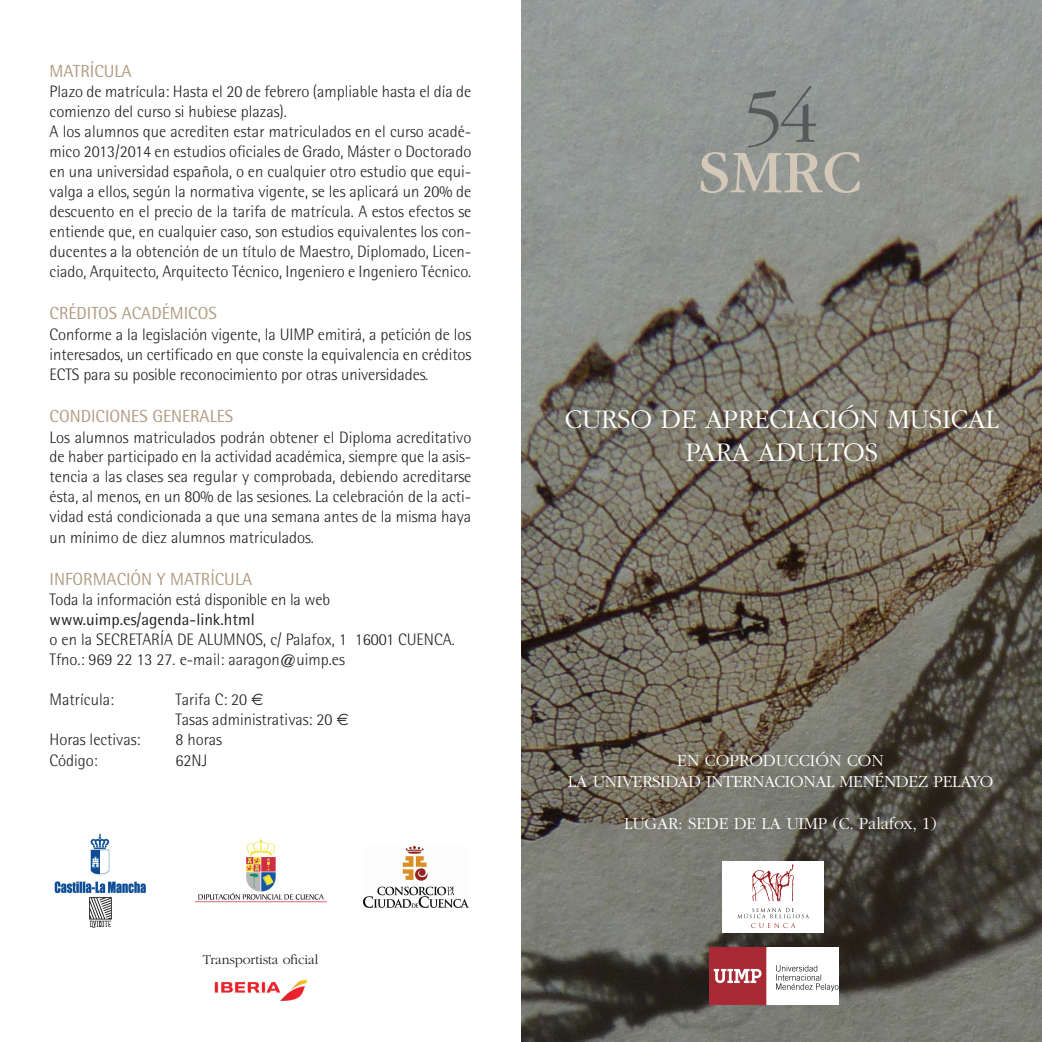
<style>
.page{position:relative;width:1042px;height:1042px;background:#fff}
.page>*{position:absolute;margin:0;border:0;box-sizing:border-box;transform-origin:0 0}
.t1{font:300 78.05px "ITC Garamond Std";color:#57585a}
.t2{font:63px "ITC Garamond Std";color:#d3c7b8}
.t3{font:300 28px/33.6px "ITC Garamond Std";letter-spacing:-.01em;color:#fff;text-align:center}
.t4{font:300 17.5px/21px "ITC Garamond Std";letter-spacing:-.02em;color:#fff;text-align:center}
.t5{font:17.5px "Rotis Semi Sans";color:#b19d83}
.t6{font:300 16.62px/19.9px "Rotis Semi Sans";color:#231f20}
.t7{font:16.62px "Rotis Semi Sans";color:#231f20}
.t8{font:300 14px "ITC Garamond Std";letter-spacing:-.01em;color:#231f20}
</style>
<div class="page">
<img style="left:521px;top:0;width:521px;height:1042px">
<img style="left:54px;top:833px;width:92px;height:95px">
<img style="left:195px;top:838px;width:132px;height:65px">
<img style="left:364px;top:847px;width:105px;height:61px">
<div style="left:722px;top:862px;width:102px;height:71px;background:#fff"></div>
<img style="left:737px;top:864px;width:72px;height:65px">
<img style="left:709px;top:948px;width:129px;height:56px">
<img style="left:214px;top:979px;width:94px;height:22px">
<p class="t5" style="left:50px;top:64px;width:84px">MATRÍCULA</p>
<p class="t6" style="left:50px;top:83px;width:423px">Plazo de matrícula: Hasta el 20 de febrero (ampliable hasta el día de comienzo del curso si hubiese plazas).<br>A los alumnos que acrediten estar matriculados en el curso acadé&shy;mico 2013/2014 en estudios oficiales de Grado, Máster o Doctorado en una universidad española, o en cualquier otro estudio que equi&shy;valga a ellos, según la normativa vigente, se les aplicará un 20% de descuento en el precio de la tarifa de matrícula. A estos efectos se entiende que, en cualquier caso, son estudios equivalentes los con&shy;ducentes a la obtención de un título de Maestro, Diplomado, Licen&shy;ciado, Arquitecto, Arquitecto Técnico, Ingeniero e Ingeniero Técnico.</p>
<p class="t5" style="left:50px;top:307px;width:169px">CRÉDITOS ACADÉMICOS</p>
<p class="t6" style="left:50px;top:325px;width:423px;text-align:justify">Conforme a la legislación vigente, la UIMP emitirá, a petición de los interesados, un certificado en que conste la equivalencia en créditos ECTS para su posible reconocimiento por otras universidades.</p>
<p class="t5" style="left:50px;top:410px;width:185px">CONDICIONES GENERALES</p>
<p class="t6" style="left:50px;top:428px;width:423px;text-align:justify">Los alumnos matriculados podrán obtener el Diploma acreditativo de haber participado en la actividad académica, siempre que la asis&shy;tencia a las clases sea regular y comprobada, debiendo acreditarse ésta, al menos, en un 80% de las sesiones. La celebración de la acti&shy;vidad está condicionada a que una semana antes de la misma haya un mínimo de diez alumnos matriculados.</p>
<p class="t5" style="left:50px;top:573px;width:204px">INFORMACIÓN Y MATRÍCULA</p>
<p class="t6" style="left:50px;top:591px;width:282px">Toda la información está disponible en la web</p>
<p class="t7" style="left:50px;top:614px;width:207px">www.uimp.es/agenda-link.html</p>
<p class="t6" style="left:50px;top:631px;width:407px">o en la SECRETARÍA DE ALUMNOS, c/ Palafox, 1 16001 CUENCA.<br>Tfno.: 969 22 13 27. e-mail: aaragon@uimp.es</p>
<p class="t6" style="left:50px;top:691px;width:66px">Matrícula:</p>
<p class="t6" style="left:176px;top:691px;width:158px">Tarifa C: 20<br>Tasas administrativas: 20</p>
<p class="t6" style="left:50px;top:731px;width:93px">Horas lectivas:</p>
<p class="t6" style="left:176px;top:731px;width:48px">8 horas</p>
<p class="t6" style="left:50px;top:751px;width:50px">Código:</p>
<p class="t6" style="left:176px;top:751px;width:33px">62NJ</p>
<p class="t8" style="left:203px;top:954px;width:117px">Transportista oficial</p>
<h1 class="t1" style="left:744px;top:89px;width:76px">54</h1>
<h2 class="t2" style="left:698px;top:150px;width:165px">SMRC</h2>
<h3 class="t3" style="left:565px;top:404px;width:435px">CURSO DE APRECIACIÓN MUSICAL<br>PARA ADULTOS</h3>
<p class="t4" style="left:568px;top:751px;width:427px">EN COPRODUCCIÓN CON<br>LA UNIVERSIDAD INTERNACIONAL MENÉNDEZ PELAYO</p>
<p class="t4" style="left:624px;top:814px;width:314px">LUGAR: SEDE DE LA UIMP (C. Palafox, 1)</p>
</div>
